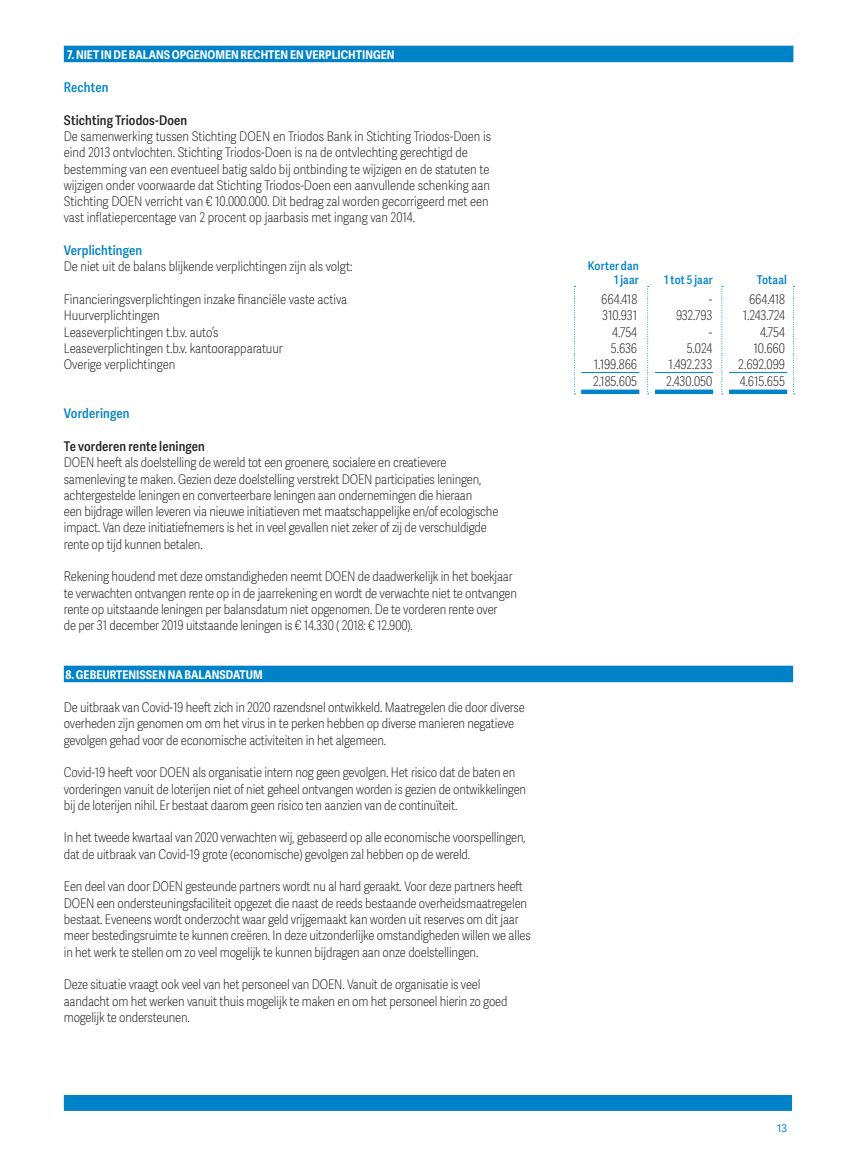
<style>
.page{position:relative;width:851px;height:1149px;background:#fff}
.page>*{position:absolute;margin:0;border:0;box-sizing:border-box;transform-origin:0 0}
.PLAT_ASCnd_THIN_9_11{font:13.35px "Adelle Sans Cnd Th";letter-spacing:-.01em;color:#231f20}
.KOLOMkopje_blauw{font:13.35px "Adelle Sans Cnd Th";letter-spacing:-.01em;color:#231f20}
.KOLOMkopje_blauw-2{font:13.35px "Adelle Sans Cnd Sb";letter-spacing:.01em;color:#231f20}
.KOLOMkopje_blauw-3{font:13.35px "Adelle Sans Cnd Sb";letter-spacing:.01em;color:#0082c8}
.PLAT_ASCnd_THIN_9_11-2{font:13.35px "Adelle Sans Cnd Sb";letter-spacing:.01em;color:#0082c8}
.kopje_3_BLAUWE_BALK{font:700 12px "Adelle Sans Cnd";color:#fff}
.KOLOMkopje_blauw-4{font:12px "Adelle Sans Cnd Sb";letter-spacing:.015em;color:#0082c8}
.t1{font:10.5px "Adelle Sans";color:#0082c8}
</style>
<div class="page">
<div style="left:64px;top:1093px;width:728px;height:17px;background:#0082c8"></div>
<div style="left:64px;top:43px;width:729px;height:1051px;background:#fff"></div>
<div style="left:64px;top:46px;width:729px;height:16px;background:#0082c8"></div>
<div style="left:64px;top:665px;width:729px;height:17px;background:#0082c8"></div>
<hr style="left:729px;top:372px;width:58px;height:1px;background:#0082c8">
<hr style="left:655px;top:372px;width:58px;height:1px;background:#0082c8">
<div style="left:729px;top:389px;width:58px;height:5px;background:#0082c8"></div>
<div style="left:655px;top:389px;width:58px;height:5px;background:#0082c8"></div>
<svg style="left:574px;top:286px;width:1px;height:108px"></svg>
<svg style="left:647px;top:286px;width:1px;height:108px"></svg>
<svg style="left:721px;top:286px;width:1px;height:108px"></svg>
<svg style="left:793px;top:286px;width:1px;height:108px"></svg>
<div style="left:581px;top:389px;width:58px;height:5px;background:#0082c8"></div>
<hr style="left:581px;top:372px;width:58px;height:1px;background:#0082c8">
<p class="kopje_3_BLAUWE_BALK" style="left:67px;top:46px;width:329px">7. NIET IN DE BALANS OPGENOMEN RECHTEN EN VERPLICHTINGEN</p>
<p class="KOLOMkopje_blauw-3" style="left:64px;top:78px;width:46px">Rechten</p>
<p class="KOLOMkopje_blauw-2" style="left:64px;top:110px;width:125px">Stichting Triodos-Doen</p>
<p class="PLAT_ASCnd_THIN_9_11" style="left:64px;top:126px;width:428px">De samenwerking tussen Stichting DOEN en Triodos Bank in Stichting Triodos-Doen is</p>
<p class="PLAT_ASCnd_THIN_9_11" style="left:64px;top:143px;width:405px">eind 2013 ontvlochten. Stichting Triodos-Doen is na de ontvlechting gerechtigd de</p>
<p class="PLAT_ASCnd_THIN_9_11" style="left:64px;top:159px;width:427px">bestemming van een eventueel batig saldo bij ontbinding te wijzigen en de statuten te</p>
<p class="PLAT_ASCnd_THIN_9_11" style="left:64px;top:175px;width:427px">wijzigen onder voorwaarde dat Stichting Triodos-Doen een aanvullende schenking aan</p>
<p class="PLAT_ASCnd_THIN_9_11" style="left:64px;top:192px;width:426px">Stichting DOEN verricht van € 10.000.000. Dit bedrag zal worden gecorrigeerd met een</p>
<p class="PLAT_ASCnd_THIN_9_11" style="left:64px;top:208px;width:353px">vast inflatiepercentage van 2 procent op jaarbasis met ingang van 2014.</p>
<p class="PLAT_ASCnd_THIN_9_11-2" style="left:64px;top:241px;width:80px">Verplichtingen</p>
<p class="PLAT_ASCnd_THIN_9_11" style="left:64px;top:257px;width:290px">De niet uit de balans blijkende verplichtingen zijn als volgt:</p>
<p class="PLAT_ASCnd_THIN_9_11" style="left:64px;top:289px;width:285px">Financieringsverplichtingen inzake financiële vaste activa</p>
<p class="PLAT_ASCnd_THIN_9_11" style="left:601px;top:289px;width:37px">664.418</p>
<p class="PLAT_ASCnd_THIN_9_11" style="left:708px;top:289px;width:5px">-</p>
<p class="PLAT_ASCnd_THIN_9_11" style="left:749px;top:289px;width:37px">664.418</p>
<p class="PLAT_ASCnd_THIN_9_11" style="left:64px;top:306px;width:97px">Huurverplichtingen</p>
<p class="PLAT_ASCnd_THIN_9_11" style="left:602px;top:306px;width:37px">310.931</p>
<p class="PLAT_ASCnd_THIN_9_11" style="left:676px;top:306px;width:38px">932.793</p>
<p class="PLAT_ASCnd_THIN_9_11" style="left:742px;top:306px;width:44px">1.243.724</p>
<p class="PLAT_ASCnd_THIN_9_11" style="left:64px;top:322px;width:156px">Leaseverplichtingen t.b.v. auto’s</p>
<p class="PLAT_ASCnd_THIN_9_11" style="left:612px;top:322px;width:27px">4.754</p>
<p class="PLAT_ASCnd_THIN_9_11" style="left:708px;top:322px;width:5px">-</p>
<p class="PLAT_ASCnd_THIN_9_11" style="left:759px;top:322px;width:27px">4.754</p>
<p class="PLAT_ASCnd_THIN_9_11" style="left:64px;top:338px;width:220px">Leaseverplichtingen t.b.v. kantoorapparatuur</p>
<p class="PLAT_ASCnd_THIN_9_11" style="left:610px;top:338px;width:28px">5.636</p>
<p class="PLAT_ASCnd_THIN_9_11" style="left:686px;top:338px;width:27px">5.024</p>
<p class="PLAT_ASCnd_THIN_9_11" style="left:753px;top:338px;width:33px">10.660</p>
<p class="PLAT_ASCnd_THIN_9_11" style="left:64px;top:355px;width:113px">Overige verplichtingen</p>
<p class="PLAT_ASCnd_THIN_9_11" style="left:593px;top:355px;width:45px">1.199.866</p>
<p class="PLAT_ASCnd_THIN_9_11" style="left:668px;top:355px;width:45px">1.492.233</p>
<p class="PLAT_ASCnd_THIN_9_11" style="left:738px;top:355px;width:48px">2.692.099</p>
<p class="PLAT_ASCnd_THIN_9_11" style="left:593px;top:371px;width:46px">2.185.605</p>
<p class="PLAT_ASCnd_THIN_9_11" style="left:666px;top:371px;width:47px">2.430.050</p>
<p class="PLAT_ASCnd_THIN_9_11" style="left:739px;top:371px;width:47px">4.615.655</p>
<p class="KOLOMkopje_blauw-3" style="left:64px;top:404px;width:67px">Vorderingen</p>
<p class="KOLOMkopje_blauw-2" style="left:64px;top:436px;width:142px">Te vorderen rente leningen</p>
<p class="PLAT_ASCnd_THIN_9_11" style="left:64px;top:453px;width:384px">DOEN heeft als doelstelling de wereld tot een groenere, socialere en creatievere</p>
<p class="PLAT_ASCnd_THIN_9_11" style="left:64px;top:469px;width:419px">samenleving te maken. Gezien deze doelstelling verstrekt DOEN participaties leningen,</p>
<p class="PLAT_ASCnd_THIN_9_11" style="left:64px;top:485px;width:410px">achtergestelde leningen en converteerbare leningen aan ondernemingen die hieraan</p>
<p class="PLAT_ASCnd_THIN_9_11" style="left:64px;top:501px;width:436px">een bijdrage willen leveren via nieuwe initiatieven met maatschappelijke en/of ecologische</p>
<p class="PLAT_ASCnd_THIN_9_11" style="left:64px;top:518px;width:424px">impact. Van deze initiatiefnemers is het in veel gevallen niet zeker of zij de verschuldigde</p>
<p class="PLAT_ASCnd_THIN_9_11" style="left:64px;top:534px;width:140px">rente op tijd kunnen betalen.</p>
<p class="PLAT_ASCnd_THIN_9_11" style="left:64px;top:567px;width:450px">Rekening houdend met deze omstandigheden neemt DOEN de daadwerkelijk in het boekjaar</p>
<p class="PLAT_ASCnd_THIN_9_11" style="left:64px;top:583px;width:454px">te verwachten ontvangen rente op in de jaarrekening en wordt de verwachte niet te ontvangen</p>
<p class="PLAT_ASCnd_THIN_9_11" style="left:64px;top:599px;width:435px">rente op uitstaande leningen per balansdatum niet opgenomen. De te vorderen rente over</p>
<p class="PLAT_ASCnd_THIN_9_11" style="left:64px;top:616px;width:350px">de per 31 december 2019 uitstaande leningen is € 14.330 ( 2018: € 12.900).</p>
<p class="kopje_3_BLAUWE_BALK" style="left:65px;top:665px;width:199px">8. GEBEURTENISSEN NA BALANSDATUM</p>
<p class="KOLOMkopje_blauw" style="left:64px;top:697px;width:462px">De uitbraak van Covid-19 heeft zich in 2020 razendsnel ontwikkeld. Maatregelen die door diverse</p>
<p class="KOLOMkopje_blauw" style="left:64px;top:713px;width:452px">overheden zijn genomen om om het virus in te perken hebben op diverse manieren negatieve</p>
<p class="KOLOMkopje_blauw" style="left:64px;top:730px;width:324px">gevolgen gehad voor de economische activiteiten in het algemeen.</p>
<p class="PLAT_ASCnd_THIN_9_11" style="left:64px;top:762px;width:453px">Covid-19 heeft voor DOEN als organisatie intern nog geen gevolgen. Het risico dat de baten en</p>
<p class="PLAT_ASCnd_THIN_9_11" style="left:64px;top:779px;width:464px">vorderingen vanuit de loterijen niet of niet geheel ontvangen worden is gezien de ontwikkelingen</p>
<p class="PLAT_ASCnd_THIN_9_11" style="left:64px;top:795px;width:395px">bij de loterijen nihil. Er bestaat daarom geen risico ten aanzien van de continuïteit.</p>
<p class="PLAT_ASCnd_THIN_9_11" style="left:64px;top:827px;width:463px">In het tweede kwartaal van 2020 verwachten wij, gebaseerd op alle economische voorspellingen,</p>
<p class="PLAT_ASCnd_THIN_9_11" style="left:64px;top:844px;width:408px">dat de uitbraak van Covid-19 grote (economische) gevolgen zal hebben op de wereld.</p>
<p class="PLAT_ASCnd_THIN_9_11" style="left:64px;top:876px;width:460px">Een deel van door DOEN gesteunde partners wordt nu al hard geraakt. Voor deze partners heeft</p>
<p class="PLAT_ASCnd_THIN_9_11" style="left:64px;top:893px;width:465px">DOEN een ondersteuningsfaciliteit opgezet die naast de reeds bestaande overheidsmaatregelen</p>
<p class="PLAT_ASCnd_THIN_9_11" style="left:64px;top:909px;width:456px">bestaat. Eveneens wordt onderzocht waar geld vrijgemaakt kan worden uit reserves om dit jaar</p>
<p class="PLAT_ASCnd_THIN_9_11" style="left:64px;top:925px;width:468px">meer bestedingsruimte te kunnen creëren. In deze uitzonderlijke omstandigheden willen we alles</p>
<p class="PLAT_ASCnd_THIN_9_11" style="left:64px;top:942px;width:416px">in het werk te stellen om zo veel mogelijk te kunnen bijdragen aan onze doelstellingen.</p>
<p class="PLAT_ASCnd_THIN_9_11" style="left:64px;top:974px;width:418px">Deze situatie vraagt ook veel van het personeel van DOEN. Vanuit de organisatie is veel</p>
<p class="PLAT_ASCnd_THIN_9_11" style="left:64px;top:990px;width:445px">aandacht om het werken vanuit thuis mogelijk te maken en om het personeel hierin zo goed</p>
<p class="PLAT_ASCnd_THIN_9_11" style="left:64px;top:1007px;width:127px">mogelijk te ondersteunen.</p>
<p class="KOLOMkopje_blauw-4" style="left:587px;top:257px;width:53px">Korter dan</p>
<p class="KOLOMkopje_blauw-4" style="left:614px;top:271px;width:26px">1 jaar</p>
<p class="KOLOMkopje_blauw-4" style="left:664px;top:271px;width:50px">1 tot 5 jaar</p>
<p class="KOLOMkopje_blauw-4" style="left:756px;top:271px;width:32px">Totaal</p>
<p class="t1" style="left:777px;top:1120px;width:12px">13</p>
</div>
